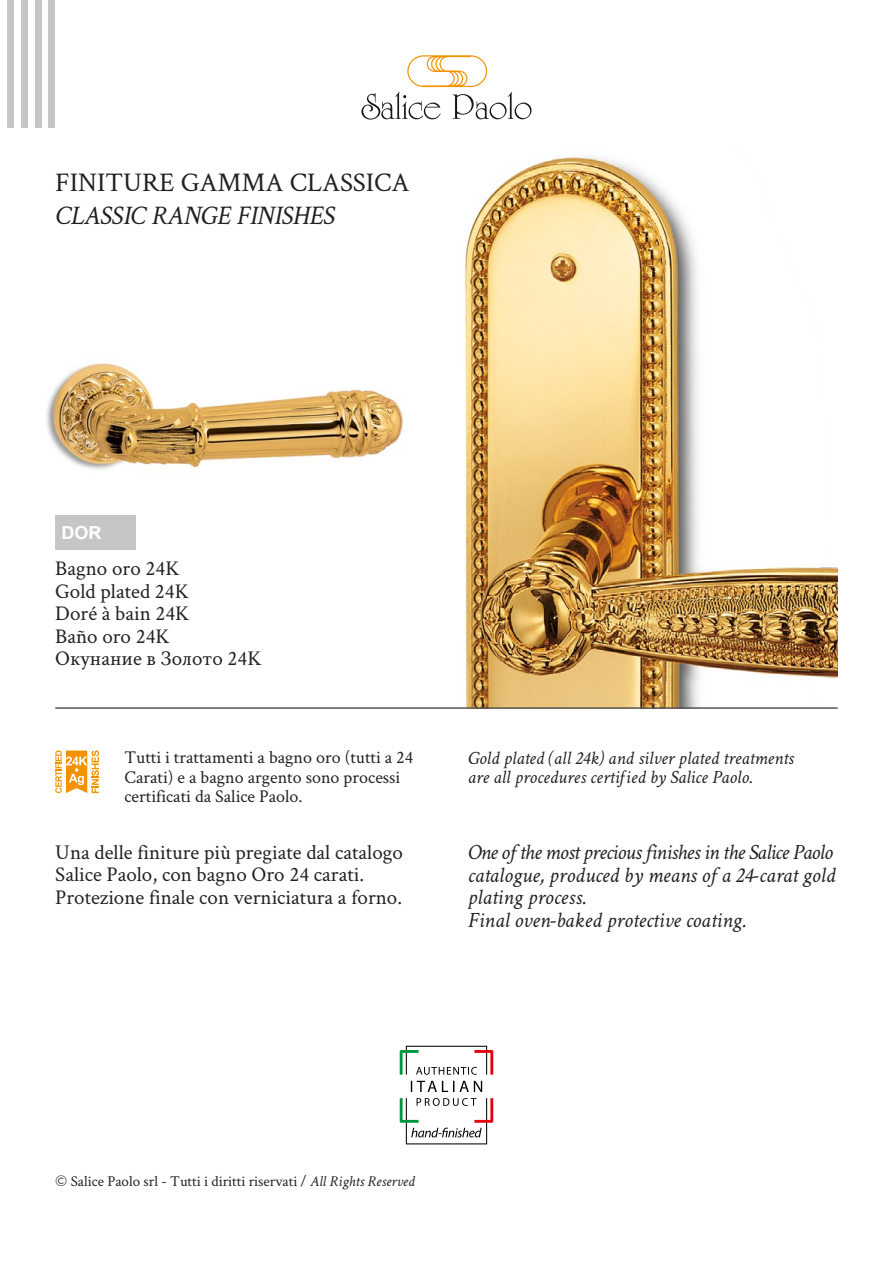
<style>
.page{position:relative;width:893px;height:1263px;background:#fff}
.page>*{position:absolute;margin:0;border:0;box-sizing:border-box;transform-origin:0 0}
.t1{font:27px "Crimson Text";color:#232020}
.t2{font:italic 27px "Crimson Text";color:#232020}
.t3{font:italic 21.75px/22.5px "Crimson Text";color:#232020}
.t4{font:21px/22.5px "Crimson Text";color:#232020}
.t5{font:italic 18.75px/19.5px "Crimson Text";color:#232020}
.t6{font:18px/19.5px "Crimson Text";color:#232020}
.t7{font:700 18px "Arial";color:#fff}
.t8{font:15px "Crimson Text";color:#232020}
.s1{font-family:"Montserrat"}
.s2{font-style:italic}
</style>
<div class="page">
<svg style="left:361px;top:55px;width:170px;height:65px"></svg>
<svg style="left:400px;top:1046px;width:93px;height:29px"></svg>
<svg style="left:411px;top:1081px;width:71px;height:11px"></svg>
<svg style="left:400px;top:1098px;width:93px;height:46px"></svg>
<div style="left:7px;top:0;width:7px;height:128px;background:#c5c6c6"></div>
<div style="left:21px;top:0;width:7px;height:128px;background:#c5c6c6"></div>
<div style="left:35px;top:0;width:6px;height:128px;background:#c5c6c6"></div>
<div style="left:48px;top:0;width:7px;height:128px;background:#c5c6c6"></div>
<img style="left:46px;top:363px;width:357px;height:107px">
<img style="left:464px;top:156px;width:374px;height:551px">
<svg style="left:55px;top:750px;width:44px;height:43px"></svg>
<div style="left:55px;top:515px;width:81px;height:34px;background:#c5c6c6"></div>
<hr style="left:55px;top:707px;width:783px;height:2px;background:#565656">
<p class="t1" style="left:55px;top:164px;width:267px">Finiture Gamma Class</p>
<p class="t1" style="left:366px;top:164px;width:27px">ica</p>
<p class="t2" style="left:55px;top:200px;width:57px">Classic</p>
<p class="t2" style="left:151px;top:200px;width:181px">range finishes</p>
<p class="t7" style="left:62px;top:520px;width:41px">DOR</p>
<p class="t4" style="left:55px;top:557px;width:208px">Bagno oro 24K<br>Gold plated 24K<br>Doré à bain 24K<br>Baño oro 24K<br>Окунание в Золото 24K</p>
<p class="t6" style="left:125px;top:747px;width:290px">Tutti i trattamenti a bagno oro (tutti a 24<br>Carati) e a bagno argento sono processi certificati da Salice Paolo.</p>
<p class="t4" style="left:55px;top:840px;width:349px">Una delle finiture più pregiate dal catalogo<br>Salice Paolo, con bagno Oro 24 carati.<br>Protezione finale con verniciatura a forno.</p>
<p class="t5" style="left:468px;top:748px;width:327px">Gold plated (all 24k) and silver plated treatments are all procedures certified by Salice Paolo.</p>
<p class="t3" style="left:468px;top:841px;width:369px">One of the most precious finishes in the Salice Paolo catalogue, produced by means of a 24-carat gold plating process.<br>Final oven-baked protective coating.</p>
<p class="t8" style="left:55px;top:1171px;width:361px"><span class="s1">©</span> Salice Paolo srl - Tutti i diritti riservati / <span class="s2">All Rights Reserved</span></p>
</div>
